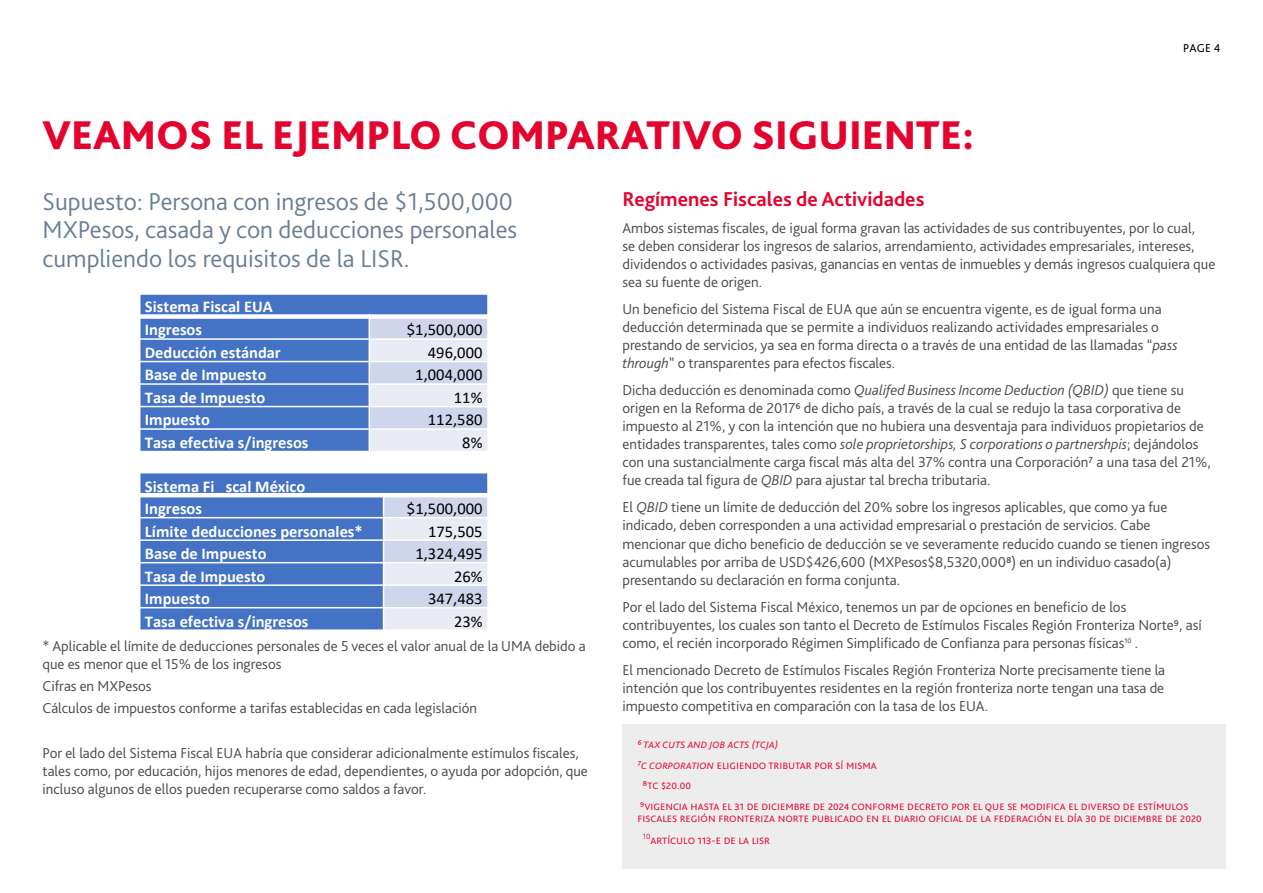
<style>
.page{position:relative;width:1263px;height:893px;background:#fff}
.page>*{position:absolute;margin:0;border:0;box-sizing:border-box;transform-origin:0 0}
.t1{font:800 42px "Bliss Pro";color:#e4032e}
.t2{font:300 25.5px/28.5px "Bliss Pro";color:#697d93}
.t3{font:700 21px "Bliss Pro";color:#e4032e}
.t4{font:700 16.5px/22.5px "Calibri";letter-spacing:-.005em;color:#fff}
.t5{font:16.5px "Calibri";letter-spacing:.005em;color:#000}
.t6{font:300 15px/18px "Bliss Pro";color:#494643}
.t7{font:300 12px/22px "Bliss Pro";color:#e4032e}
.t8{font:italic 300 12px "Bliss Pro";color:#e4032e}
.t9{font:12px "Bliss Pro";color:#000}
.s1{font-style:italic}
</style>
<div class="page">
<div style="left:622px;top:724px;width:603px;height:145px;background:#eeedee"></div>
<div style="left:140px;top:294px;width:348px;height:23px;background:#4472c4"></div>
<div style="left:140px;top:317px;width:229px;height:22px;background:#4472c4"></div>
<div style="left:369px;top:317px;width:119px;height:22px;background:#cfd5ea"></div>
<div style="left:140px;top:339px;width:229px;height:23px;background:#4472c4"></div>
<div style="left:369px;top:339px;width:119px;height:23px;background:#e9ebf5"></div>
<div style="left:140px;top:362px;width:229px;height:22px;background:#4472c4"></div>
<div style="left:369px;top:362px;width:119px;height:22px;background:#cfd5ea"></div>
<div style="left:140px;top:384px;width:229px;height:23px;background:#4472c4"></div>
<div style="left:369px;top:384px;width:119px;height:23px;background:#e9ebf5"></div>
<div style="left:140px;top:407px;width:229px;height:22px;background:#4472c4"></div>
<div style="left:369px;top:407px;width:119px;height:22px;background:#cfd5ea"></div>
<div style="left:140px;top:429px;width:229px;height:23px;background:#4472c4"></div>
<div style="left:369px;top:429px;width:119px;height:23px;background:#e9ebf5"></div>
<hr style="left:369px;top:314px;width:1px;height:138px;background:#fff">
<div style="left:139px;top:314px;width:350px;height:5px;background:#fff"></div>
<hr style="left:139px;top:338px;width:350px;height:2px;background:#fff">
<hr style="left:139px;top:361px;width:350px;height:1px;background:#fff">
<hr style="left:139px;top:383px;width:350px;height:2px;background:#fff">
<hr style="left:139px;top:406px;width:350px;height:1px;background:#fff">
<hr style="left:139px;top:428px;width:350px;height:2px;background:#fff">
<hr style="left:487px;top:293px;width:2px;height:159px;background:#fff">
<hr style="left:139px;top:293px;width:350px;height:2px;background:#fff">
<hr style="left:139px;top:451px;width:350px;height:1px;background:#fff">
<div style="left:140px;top:473px;width:348px;height:22px;background:#4472c4"></div>
<div style="left:140px;top:495px;width:244px;height:23px;background:#4472c4"></div>
<div style="left:384px;top:495px;width:104px;height:23px;background:#cfd5ea"></div>
<div style="left:140px;top:518px;width:244px;height:22px;background:#4472c4"></div>
<div style="left:384px;top:518px;width:104px;height:22px;background:#e9ebf5"></div>
<div style="left:140px;top:540px;width:244px;height:23px;background:#4472c4"></div>
<div style="left:384px;top:540px;width:104px;height:23px;background:#cfd5ea"></div>
<div style="left:140px;top:563px;width:244px;height:22px;background:#4472c4"></div>
<div style="left:384px;top:563px;width:104px;height:22px;background:#e9ebf5"></div>
<div style="left:140px;top:585px;width:244px;height:23px;background:#4472c4"></div>
<div style="left:384px;top:585px;width:104px;height:23px;background:#cfd5ea"></div>
<div style="left:140px;top:608px;width:244px;height:22px;background:#4472c4"></div>
<div style="left:384px;top:608px;width:104px;height:22px;background:#e9ebf5"></div>
<hr style="left:383px;top:493px;width:1px;height:138px;background:#fff">
<hr style="left:139px;top:493px;width:350px;height:4px;background:#fff">
<hr style="left:139px;top:517px;width:350px;height:1px;background:#fff">
<hr style="left:139px;top:539px;width:350px;height:2px;background:#fff">
<hr style="left:139px;top:562px;width:350px;height:1px;background:#fff">
<hr style="left:139px;top:584px;width:350px;height:2px;background:#fff">
<hr style="left:139px;top:607px;width:350px;height:1px;background:#fff">
<hr style="left:487px;top:472px;width:2px;height:159px;background:#fff">
<hr style="left:139px;top:629px;width:350px;height:2px;background:#fff">
<h1 class="t1" style="left:43px;top:109px;width:933px">VEAMOS EL EJEMPLO COMPARATIVO SIGUIENTE:</h1>
<p class="t9" style="left:1183px;top:40px;width:39px">PAGE 4</p>
<h2 class="t2" style="left:43px;top:187px;width:476px">Supuesto: Persona con ingresos de $1,500,000<br>MXPesos, casada y con deducciones personales cumpliendo los requisitos de la LISR.</h2>
<p class="t4" style="left:145px;top:296px;width:129px">Sistema Fiscal EUA<br>Ingresos</p>
<p class="t5" style="left:407px;top:318px;width:77px">$1,500,000</p>
<p class="t4" style="left:145px;top:341px;width:137px">Deducción estándar</p>
<p class="t5" style="left:428px;top:341px;width:56px">496,000</p>
<p class="t4" style="left:145px;top:363px;width:123px">Base de Impuesto</p>
<p class="t5" style="left:415px;top:363px;width:69px">1,004,000</p>
<p class="t4" style="left:145px;top:386px;width:122px">Tasa de Impuesto</p>
<p class="t5" style="left:454px;top:386px;width:30px">11%</p>
<p class="t4" style="left:145px;top:408px;width:66px">Impuesto</p>
<p class="t5" style="left:428px;top:408px;width:56px">112,580</p>
<p class="t4" style="left:145px;top:431px;width:165px">Tasa efectiva s/ingresos</p>
<p class="t5" style="left:462px;top:431px;width:22px">8%</p>
<p class="t4" style="left:145px;top:475px;width:162px">Sistema Fi scal México<br>Ingresos</p>
<p class="t5" style="left:407px;top:497px;width:77px">$1,500,000</p>
<p class="t4" style="left:145px;top:520px;width:219px">Límite deducciones personales*</p>
<p class="t5" style="left:428px;top:520px;width:56px">175,505</p>
<p class="t4" style="left:145px;top:542px;width:123px">Base de Impuesto</p>
<p class="t5" style="left:415px;top:542px;width:69px">1,324,495</p>
<p class="t4" style="left:145px;top:565px;width:122px">Tasa de Impuesto</p>
<p class="t5" style="left:454px;top:565px;width:30px">26%</p>
<p class="t4" style="left:145px;top:587px;width:66px">Impuesto</p>
<p class="t5" style="left:428px;top:587px;width:56px">347,483</p>
<p class="t4" style="left:145px;top:610px;width:165px">Tasa efectiva s/ingresos</p>
<p class="t5" style="left:454px;top:610px;width:30px">23%</p>
<p class="t6" style="left:43px;top:637px;width:545px">* Aplicable el límite de deducciones personales de 5 veces el valor anual de la UMA debido a que es menor que el 15% de los ingresos</p>
<p class="t6" style="left:43px;top:675px;width:436px;line-height:22.2px">Cifras en MXPesos<br>Cálculos de impuestos conforme a tarifas establecidas en cada legislación</p>
<p class="t6" style="left:43px;top:744px;width:547px">Por el lado del Sistema Fiscal EUA habría que considerar adicionalmente estímulos fiscales, tales como, por educación, hijos menores de edad, dependientes, o ayuda por adopción, que incluso algunos de ellos pueden recuperarse como saldos a favor.</p>
<h3 class="t3" style="left:622px;top:186px;width:303px">Regímenes Fiscales de Actividades</h3>
<p class="t6" style="left:622px;top:219px;width:594px">Ambos sistemas fiscales, de igual forma gravan las actividades de sus contribuyentes, por lo cual,<br>se deben considerar los ingresos de salarios, arrendamiento, actividades empresariales, intereses, dividendos o actividades pasivas, ganancias en ventas de inmuebles y demás ingresos cualquiera que sea su fuente de origen.</p>
<p class="t6" style="left:622px;top:300px;width:557px">Un beneficio del Sistema Fiscal de EUA que aún se encuentra vigente, es de igual forma una deducción determinada que se permite a individuos realizando actividades empresariales o prestando de servicios, ya sea en forma directa o a través de una entidad de las llamadas “<span class="s1">pass through</span>” o transparentes para efectos fiscales.</p>
<p class="t6" style="left:622px;top:381px;width:590px">Dicha deducción es denominada como <span class="s1">Qualifed Business Income Deduction (QBID)</span> que tiene su origen en la Reforma de 20176 de dicho país, a través de la cual se redujo la tasa corporativa de impuesto al 21%, y con la intención que no hubiera una desventaja para individuos propietarios de entidades transparentes, tales como <span class="s1">sole proprietorships, S corporations o partnershpis</span>; dejándolos con una sustancialmente carga fiscal más alta del 37% contra una Corporación7 a una tasa del 21%, fue creada tal figura de <span class="s1">QBID</span> para ajustar tal brecha tributaria.</p>
<p class="t6" style="left:622px;top:498px;width:589px">El <span class="s1">QBID</span> tiene un límite de deducción del 20% sobre los ingresos aplicables, que como ya fue indicado, deben corresponden a una actividad empresarial o prestación de servicios. Cabe mencionar que dicho beneficio de deducción se ve severamente reducido cuando se tienen ingresos acumulables por arriba de USD$426,600 (MXPesos$8,5320,0008) en un individuo casado(a) presentando su declaración en forma conjunta.</p>
<p class="t6" style="left:622px;top:597px;width:581px">Por el lado del Sistema Fiscal México, tenemos un par de opciones en beneficio de los contribuyentes, los cuales son tanto el Decreto de Estímulos Fiscales Región Fronteriza Norte9, así como, el recién incorporado Régimen Simplificado de Confianza para personas físicas<sup>10</sup> .</p>
<p class="t6" style="left:622px;top:660px;width:544px;text-align:justify">El mencionado Decreto de Estímulos Fiscales Región Fronteriza Norte precisamente tiene la intención que los contribuyentes residentes en la región fronteriza norte tengan una tasa de impuesto competitiva en comparación con la tasa de los EUA.</p>
<p class="t8" style="left:637px;top:737px;width:142px">6 Tax Cuts and Job Acts (TCJA)</p>
<p class="t7" style="left:637px;top:753px;width:241px"><span class="s1">7C Corporation</span> eligiendo tributar por sí misma</p>
<p class="t7" style="left:643px;top:774px;width:50px">8TC $20.00</p>
<p class="t7" style="left:640px;top:794px;width:550px">9Vigencia hasta el 31 de diciembre de 2024 conforme Decreto por el que se modifica el diverso de estímulos</p>
<p class="t7" style="left:643px;top:806px;width:560px;text-indent:-5px">fiscales región fronteriza norte publicado en el Diario Oficial de la Federación el día 30 de diciembre de 2020<br><sup>10</sup>Artículo 113-E de la LISR</p>
</div>
